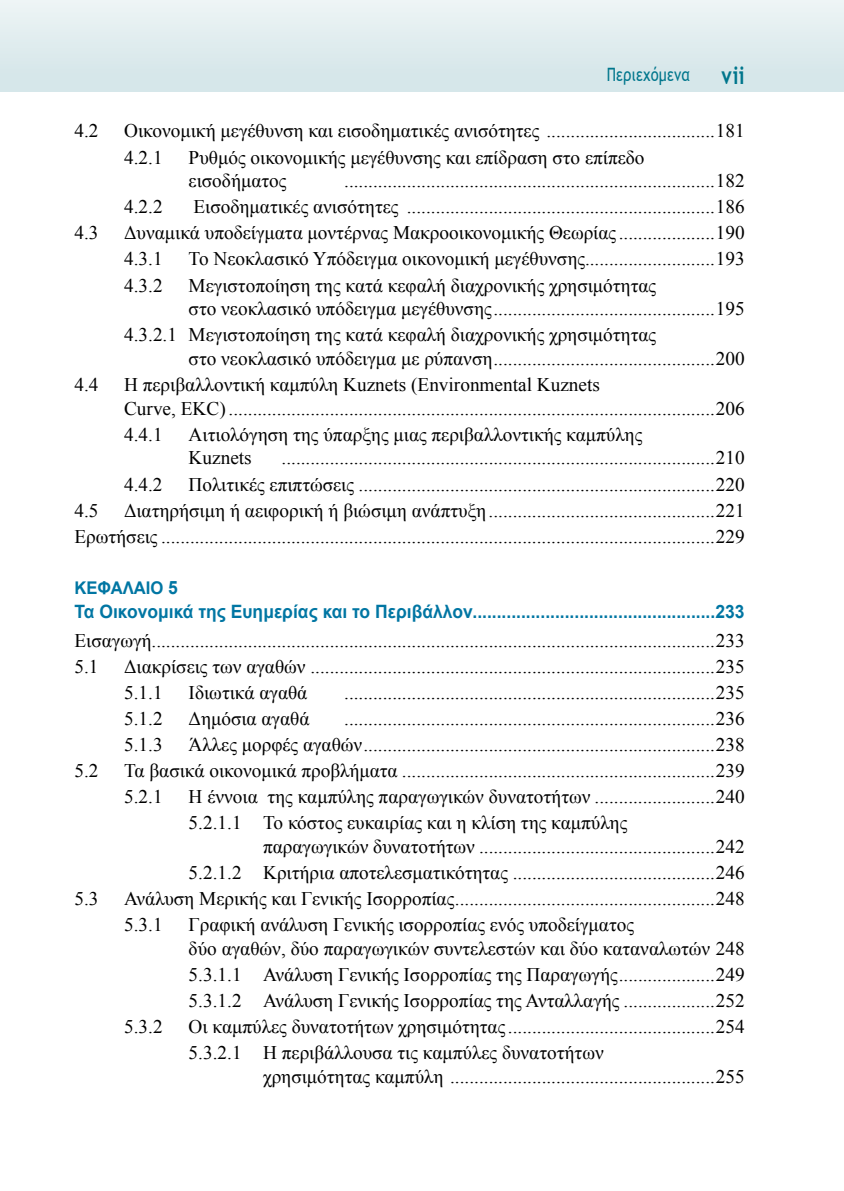
<style>
.page{position:relative;width:844px;height:1191px;background:#fff}
.page>*{position:absolute;margin:0;border:0;box-sizing:border-box;transform-origin:0 0}
.t1{font:700 24.5px "Trebuchet MS";color:#00768c;scale:.8 1}
.t2{font:19.25px/26.1px "Times New Roman";color:#000}
.t3{font:700 18.38px "Arial";color:#0076a3;scale:.95 1}
.t4{font:18.38px "Trebuchet MS";letter-spacing:.01em;color:#00768c;scale:.8 1}
.t5{font:700 17.5px "Arial";color:#0076a3;scale:.95 1}
.s1{font-size:18.38px}
</style>
<div class="page">
<div style="left:0;top:0;width:843px;height:91px;background:linear-gradient(to right,#e0ecee,#e0ecee)"></div>
<p class="t4" style="left:606px;top:64px;width:106px">Περιεχόμενα</p>
<p class="t1" style="left:721px;top:60px;width:30px">vii</p>
<p class="t2" style="left:74px;top:118px;width:26px">4.2</p>
<p class="t2" style="left:124px;top:118px;width:622px">Οικονομική μεγέθυνση και εισοδηματικές ανισότητες ...................................181<br>4.2.1</p>
<p class="t2" style="left:189px;top:145px;width:457px;line-height:23.6px">Ρυθμός οικονομικής μεγέθυνσης και επίδραση στο επίπεδο εισοδήματος</p>
<p class="t2" style="left:344px;top:167px;width:402px">.............................................................................182</p>
<p class="t2" style="left:124px;top:193px;width:40px">4.2.2</p>
<p class="t2" style="left:193px;top:193px;width:552px">Εισοδηματικές ανισότητες ................................................................186</p>
<p class="t2" style="left:74px;top:220px;width:26px">4.3</p>
<p class="t2" style="left:124px;top:220px;width:622px">Δυναμικά υποδείγματα μοντέρνας Μακροοικονομικής Θεωρίας....................190<br>4.3.1</p>
<p class="t2" style="left:189px;top:246px;width:557px">Το Νεοκλασικό Υπόδειγμα οικονομική μεγέθυνσης...........................193</p>
<p class="t2" style="left:124px;top:272px;width:40px">4.3.2</p>
<p class="t2" style="left:189px;top:273px;width:557px;line-height:23.6px">Μεγιστοποίηση της κατά κεφαλή διαχρονικής χρησιμότητας<br>στο νεοκλασικό υπόδειγμα μεγέθυνσης..............................................195</p>
<p class="t2" style="left:189px;top:323px;width:557px;line-height:23.6px;text-indent:-64px">4.3.2.1 Μεγιστοποίηση της κατά κεφαλή διαχρονικής χρησιμότητας<br>στο νεοκλασικό υπόδειγμα με ρύπανση..............................................200</p>
<p class="t2" style="left:74px;top:371px;width:26px">4.4</p>
<p class="t2" style="left:124px;top:372px;width:622px;line-height:23.6px">Η περιβαλλοντική καμπύλη Κuznets (Environmental Kuznets<br>Curve, EKC).....................................................................................................206</p>
<p class="t2" style="left:124px;top:421px;width:40px">4.4.1</p>
<p class="t2" style="left:189px;top:422px;width:455px;line-height:23.6px">Αιτιολόγηση της ύπαρξης μιας περιβαλλοντικής καμπύλης<br>Kuznets</p>
<p class="t2" style="left:281px;top:445px;width:464px">..........................................................................................210</p>
<p class="t2" style="left:124px;top:471px;width:40px">4.4.2</p>
<p class="t2" style="left:188px;top:471px;width:557px">Πολιτικές επιπτώσεις ..........................................................................220</p>
<p class="t2" style="left:74px;top:497px;width:671px;text-align:right">Διατηρήσιμη ή αειφορική ή βιώσιμη ανάπτυξη...............................................221<br>Ερωτήσεις ...................................................................................................................229</p>
<p class="t5" style="left:74px;top:576px;width:52px">Κεφάλα</p>
<p class="t5" style="left:146px;top:576px;width:35px">ιο <span class="s1">5</span></p>
<p class="t3" style="left:74px;top:599px;width:706px">Τα Οικονομικά της Ευημερίας και το Περιβάλλον..................................................233</p>
<p class="t2" style="left:74px;top:627px;width:671px">Εισαγωγή.....................................................................................................................233<br>5.1</p>
<p class="t2" style="left:74px;top:497px;width:26px">4.5</p>
<p class="t2" style="left:124px;top:653px;width:622px">Διακρίσεις των αγαθών ....................................................................................235<br>5.1.1</p>
<p class="t2" style="left:189px;top:679px;width:120px">Ιδιωτικά αγαθά</p>
<p class="t2" style="left:344px;top:679px;width:402px">.............................................................................235</p>
<p class="t2" style="left:124px;top:705px;width:40px">5.1.2</p>
<p class="t2" style="left:189px;top:705px;width:122px">Δημόσια αγαθά</p>
<p class="t2" style="left:344px;top:705px;width:402px">.............................................................................236</p>
<p class="t2" style="left:124px;top:731px;width:40px">5.1.3</p>
<p class="t2" style="left:189px;top:731px;width:557px">Άλλες μορφές αγαθών.........................................................................238</p>
<p class="t2" style="left:74px;top:757px;width:26px">5.2</p>
<p class="t2" style="left:124px;top:757px;width:622px">Τα βασικά οικονομικά προβλήματα .................................................................239<br>5.2.1</p>
<p class="t2" style="left:189px;top:783px;width:557px">Η έννοια της καμπύλης παραγωγικών δυνατοτήτων .........................240<br>5.2.1.1 Το κόστος ευκαιρίας και η κλίση της καμπύλης</p>
<p class="t2" style="left:189px;top:833px;width:557px;text-align:right">παραγωγικών δυνατοτήτων .................................................242<br>5.2.1.2 Κριτήρια αποτελεσματικότητας ..........................................246</p>
<p class="t2" style="left:74px;top:885px;width:26px">5.3</p>
<p class="t2" style="left:124px;top:885px;width:622px">Ανάλυση Μερικής και Γενικής Ισορροπίας......................................................248<br>5.3.1</p>
<p class="t2" style="left:189px;top:912px;width:557px;line-height:23.6px">Γραφική ανάλυση Γενικής ισορροπίας ενός υποδείγματος<br>δύο αγαθών, δύο παραγωγικών συντελεστών και δύο καταναλωτών 248</p>
<p class="t2" style="left:189px;top:961px;width:557px">5.3.1.1 Ανάλυση Γενικής Ισορροπίας της Παραγωγής....................249<br>5.3.1.2 Ανάλυση Γενικής Ισορροπίας της Ανταλλαγής ...................252</p>
<p class="t2" style="left:124px;top:1013px;width:40px">5.3.2</p>
<p class="t2" style="left:189px;top:1013px;width:557px">Οι καμπύλες δυνατοτήτων χρησιμότητας...........................................254<br>5.3.2.1 Η περιβάλλουσα τις καμπύλες δυνατοτήτων</p>
<p class="t2" style="left:263px;top:1063px;width:483px">χρησιμότητας καμπύλη .......................................................255</p>
</div>
